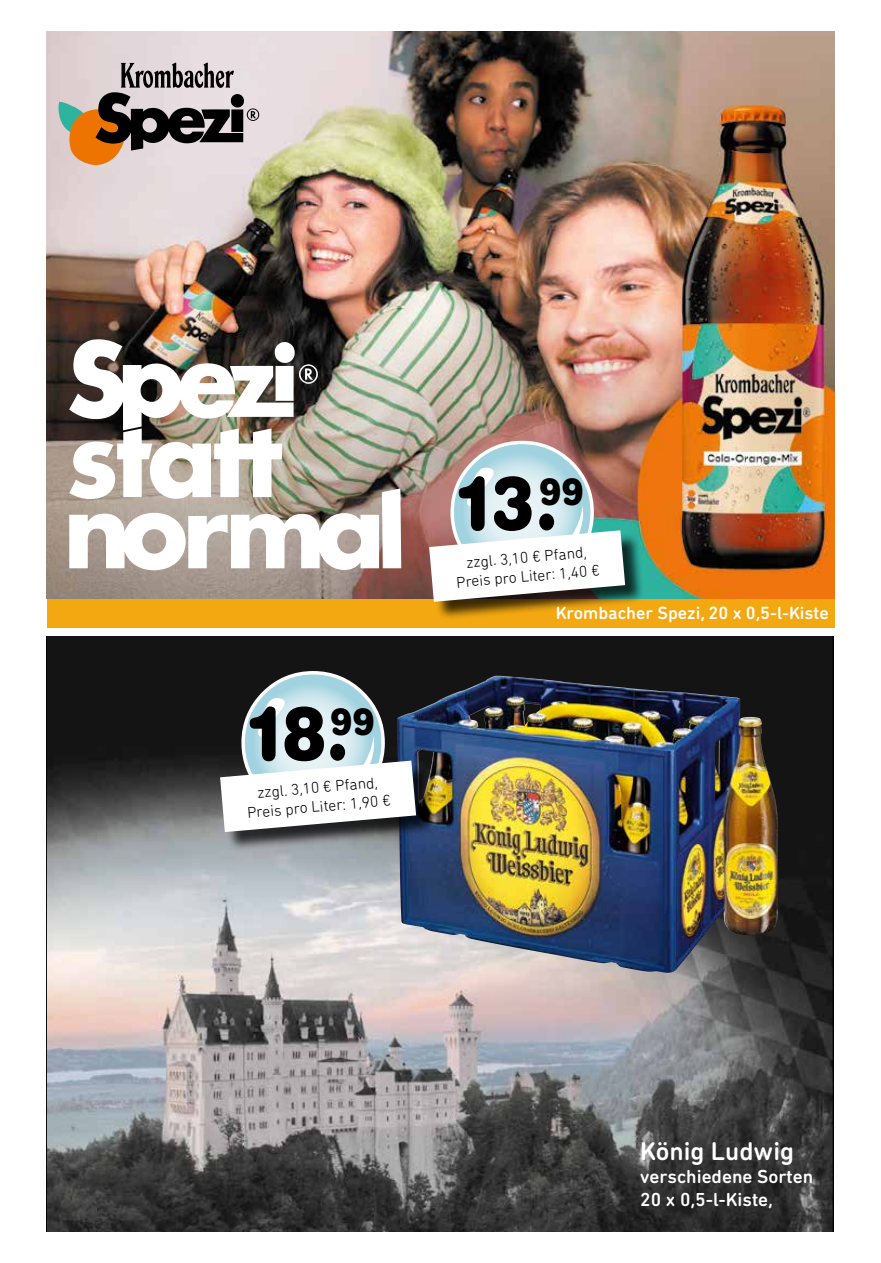
<style>
.page{position:relative;width:881px;height:1263px;background:#fff}
.page>*{position:absolute;margin:0;border:0;box-sizing:border-box;transform-origin:0 0}
.t1{font:900 75.6px "Helvetica Rounded LT Std";color:#000;scale:.88 1}
.t2{font:500 26.1px "DIN Next Rounded LT Pro";color:#fff}
.t3{font:500 19.2px/23px "DIN Next Rounded LT Pro";color:#fff}
.t4{font:500 18px "DIN Next Rounded LT Pro";color:#fff}
.t5{font:300 15.75px/18.9px "DIN Next Rounded LT Pro";color:#000;text-align:center}
</style>
<div class="page">
<svg style="left:47px;top:636px;width:786px;height:595px;background:#6d6c6d"></svg>
<img style="left:397px;top:676px;width:380px;height:297px">
<div style="left:223px;top:763px;width:212px;height:88px;background:#000;opacity:.75"></div>
<svg style="left:220px;top:671px;width:196px;height:161px"></svg>
<div style="left:47px;top:32px;width:786px;height:595px;background:#f3a811"></div>
<img style="left:47px;top:32px;width:786px;height:566px">
<svg style="left:58px;top:63px;width:201px;height:102px;background:#a3938a"></svg>
<img style="left:69px;top:339px;width:332px;height:231px">
<div style="left:432px;top:533px;width:212px;height:88px;background:#000;opacity:.75"></div>
<svg style="left:429px;top:441px;width:196px;height:161px;background:#cac9c7"></svg>
<h1 class="t1" style="left:247px;top:685px;width:146px">18.<sup>99</sup></h1>
<p class="t5" style="left:245px;top:784px;width:145px;rotate:-5deg">zzgl. 3,10 € Pfand,<br>Preis pro Liter: 1,90 €</p>
<h1 class="t1" style="left:456px;top:454px;width:146px">13.<sup>99</sup></h1>
<p class="t5" style="left:453px;top:554px;width:145px;rotate:-5deg">zzgl. 3,10 € Pfand,<br>Preis pro Liter: 1,40 €</p>
<p class="t4" style="left:555px;top:602px;width:274px">Krombacher Spezi, 20 x 0,5-l-Kiste</p>
<h2 class="t2" style="left:640px;top:1136px;width:155px">König Ludwig</h2>
<p class="t3" style="left:640px;top:1165px;width:174px">verschiedene Sorten<br>20 x 0,5-l-Kiste,</p>
</div>
